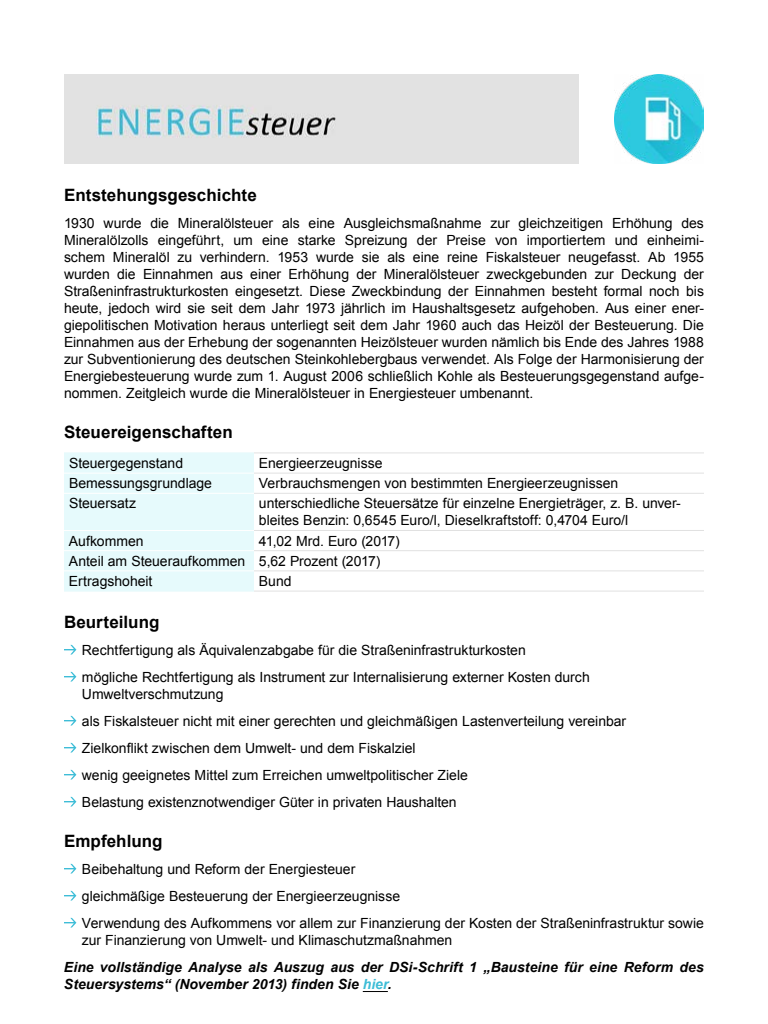
<style>
.page{position:relative;width:768px;height:1024px;background:#fff}
.page>*{position:absolute;margin:0;border:0;box-sizing:border-box;transform-origin:0 0}
.t1{font:700 17px "Arial";letter-spacing:.005em;color:#000}
.t2{font:14px/17px "Arial";color:#000}
.t3{font:italic 700 14px/17px "Arial";color:#000}
.s1{color:#3dbdd7}
</style>
<div class="page">
<svg style="left:363px;top:991px;width:25px;height:1px"></svg>
<div style="left:64px;top:453px;width:190px;height:138px;background:#e6fafc"></div>
<hr style="left:64px;top:591px;width:190px;height:1px;background:#e6fafc">
<hr style="left:64px;top:473px;width:190px;height:1px;background:#fff">
<hr style="left:64px;top:493px;width:190px;height:1px;background:#fff">
<hr style="left:64px;top:530px;width:190px;height:1px;background:#fff">
<hr style="left:64px;top:550px;width:190px;height:1px;background:#fff">
<hr style="left:64px;top:570px;width:190px;height:1px;background:#fff">
<hr style="left:64px;top:452px;width:190px;height:1px;background:#e6fafc">
<hr style="left:254px;top:452px;width:450px;height:1px;background:#e1e1e1">
<hr style="left:254px;top:473px;width:450px;height:1px;background:#e1e1e1">
<hr style="left:254px;top:493px;width:450px;height:1px;background:#e1e1e1">
<hr style="left:254px;top:530px;width:450px;height:1px;background:#e1e1e1">
<hr style="left:254px;top:550px;width:450px;height:1px;background:#e1e1e1">
<hr style="left:254px;top:570px;width:450px;height:1px;background:#e1e1e1">
<hr style="left:254px;top:591px;width:450px;height:1px;background:#e1e1e1">
<svg style="left:64px;top:645px;width:12px;height:10px"></svg>
<svg style="left:64px;top:672px;width:12px;height:10px"></svg>
<svg style="left:64px;top:716px;width:12px;height:10px"></svg>
<svg style="left:64px;top:743px;width:12px;height:10px"></svg>
<svg style="left:64px;top:770px;width:12px;height:10px"></svg>
<svg style="left:64px;top:797px;width:12px;height:10px"></svg>
<svg style="left:64px;top:864px;width:12px;height:10px"></svg>
<svg style="left:64px;top:891px;width:12px;height:10px"></svg>
<svg style="left:64px;top:918px;width:12px;height:10px"></svg>
<img style="left:614px;top:74px;width:90px;height:90px">
<img style="left:64px;top:74px;width:515px;height:90px">
<p class="t1" style="left:64px;top:184px;width:194px">Entstehungsgeschichte</p>
<p class="t2" style="left:64px;top:215px;width:642px;text-align:justify">1930 wurde die Mineralölsteuer als eine Ausgleichsmaßnahme zur gleichzeitigen Erhöhung des Mineralölzolls eingeführt, um eine starke Spreizung der Preise von importiertem und einheimi&shy;schem Mineralöl zu verhindern. 1953 wurde sie als eine reine Fiskalsteuer neugefasst. Ab 1955 wurden die Einnahmen aus einer Erhöhung der Mineralölsteuer zweckgebunden zur Deckung der Straßeninfrastrukturkosten eingesetzt. Diese Zweckbindung der Einnahmen besteht formal noch bis heute, jedoch wird sie seit dem Jahr 1973 jährlich im Haushaltsgesetz aufgehoben. Aus einer ener&shy;giepolitischen Motivation heraus unterliegt seit dem Jahr 1960 auch das Heizöl der Besteuerung. Die Einnahmen aus der Erhebung der sogenannten Heizölsteuer wurden nämlich bis Ende des Jahres 1988 zur Subventionierung des deutschen Steinkohlebergbaus verwendet. Als Folge der Harmonisierung der Energiebesteuerung wurde zum 1. August 2006 schließlich Kohle als Besteuerungsgegenstand aufge&shy;nommen. Zeitgleich wurde die Mineralölsteuer in Energiesteuer umbenannt.</p>
<p class="t1" style="left:64px;top:421px;width:170px">Steuereigenschaften</p>
<p class="t2" style="left:69px;top:455px;width:116px">Steuergegenstand</p>
<p class="t2" style="left:259px;top:455px;width:125px">Energieerzeugnisse</p>
<p class="t2" style="left:69px;top:475px;width:145px">Bemessungsgrundlage</p>
<p class="t2" style="left:259px;top:475px;width:361px">Verbrauchsmengen von bestimmten Energieerzeugnissen</p>
<p class="t2" style="left:69px;top:495px;width:69px">Steuersatz</p>
<p class="t2" style="left:259px;top:495px;width:423px">unterschiedliche Steuersätze für einzelne Energieträger, z. B. unver&shy;bleites Benzin: 0,6545 Euro/l, Dieselkraftstoff: 0,4704 Euro/l</p>
<p class="t2" style="left:69px;top:532px;width:76px">Aufkommen</p>
<p class="t2" style="left:69px;top:531px;width:332px;line-height:20.2px;text-indent:190px">41,02 Mrd. Euro (2017)<br>Anteil am Steueraufkommen 5,62 Prozent (2017)<br>Ertragshoheit</p>
<p class="t2" style="left:259px;top:573px;width:34px">Bund</p>
<p class="t1" style="left:64px;top:610px;width:97px">Beurteilung</p>
<p class="t2" style="left:82px;top:636px;width:509px;line-height:27px">Rechtfertigung als Äquivalenzabgabe für die Straßeninfrastrukturkosten<br>mögliche Rechtfertigung als Instrument zur Internalisierung externer Kosten durch</p>
<p class="t2" style="left:82px;top:680px;width:546px;line-height:27px">Umweltverschmutzung<br>als Fiskalsteuer nicht mit einer gerechten und gleichmäßigen Lastenverteilung vereinbar Zielkonflikt zwischen dem Umwelt- und dem Fiskalziel<br>wenig geeignetes Mittel zum Erreichen umweltpolitischer Ziele<br>Belastung existenznotwendiger Güter in privaten Haushalten</p>
<p class="t1" style="left:64px;top:829px;width:100px">Empfehlung</p>
<p class="t2" style="left:82px;top:855px;width:624px;line-height:27px">Beibehaltung und Reform der Energiesteuer<br>gleichmäßige Besteuerung der Energieerzeugnisse<br>Verwendung des Aufkommens vor allem zur Finanzierung der Kosten der Straßeninfrastruktur sowie</p>
<p class="t2" style="left:82px;top:931px;width:372px">zur Finanzierung von Umwelt- und Klimaschutzmaßnahmen</p>
<p class="t3" style="left:64px;top:959px;width:641px">Eine vollständige Analyse als Auszug aus der DSi-Schrift 1 „Bausteine für eine Reform des<br>Steuersystems“ (November 2013) finden Sie <span class="s1">hier</span>.</p>
</div>
